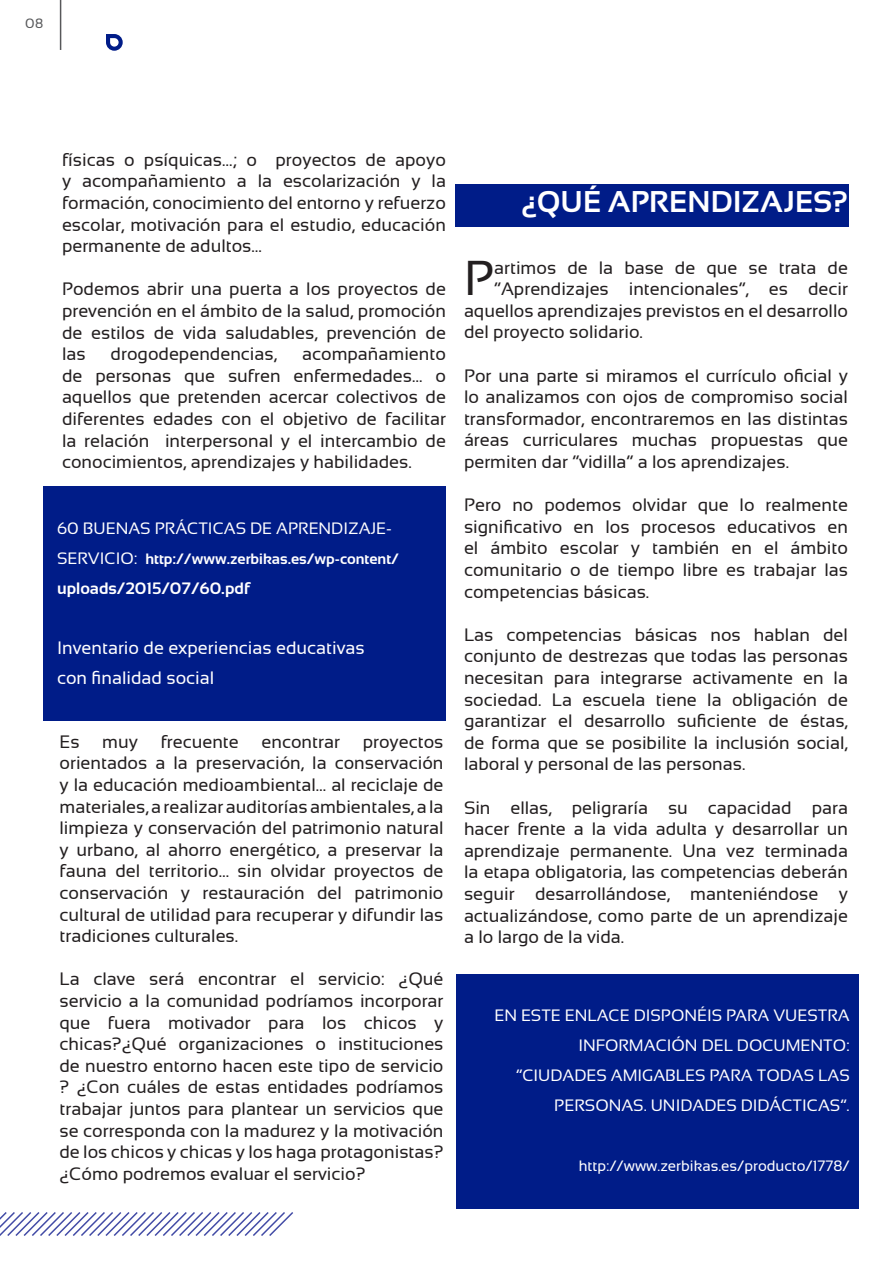
<style>
.page{position:relative;width:893px;height:1263px;background:#fff}
.page>*{position:absolute;margin:0;border:0;box-sizing:border-box;transform-origin:0 0}
.t1{font:48.9px "Sansation";color:#231f20}
.t2{font:700 30px "Sansation";letter-spacing:.005em;color:#fff}
.t3{font:18px/21.6px "Sansation";color:#231f20;text-align:justify}
.t4{font:18px/30px "Sansation";color:#fff}
.t5{font:16.5px/30px "Sansation";color:#fff;text-align:right}
.t6{font:700 16.5px "Sansation";color:#fff}
.t7{font:700 15px "Sansation";color:#fff}
.t8{font:15px "Sansation";color:#fff}
.t9{font:13.5px "Sansation";color:#57585a}
.s1{font-weight:400;font-size:16.5px}
</style>
<div class="page">
<svg style="left:0;top:1212px;width:293px;height:24px"></svg>
<div style="left:455px;top:184px;width:393px;height:43px;background:#001c88"></div>
<div style="left:43px;top:486px;width:402px;height:235px;background:#001c88"></div>
<div style="left:456px;top:974px;width:402px;height:234px;background:#001c88"></div>
<hr style="left:60px;top:0;width:1px;height:50px;background:#57585a">
<svg style="left:106px;top:34px;width:17px;height:17px"></svg>
<p class="t9" style="left:25px;top:16px;width:19px">08</p>
<p class="t3" style="left:62px;top:149px;width:385px">físicas o psíquicas…; o proyectos de apoyo y acompañamiento a la escolarización y la formación, conocimiento del entorno y refuerzo escolar, motivación para el estudio, educación permanente de adultos…</p>
<p class="t3" style="left:62px;top:278px;width:385px">Podemos abrir una puerta a los proyectos de prevención en el ámbito de la salud, promoción de estilos de vida saludables, prevención de las</p>
<p class="t3" style="left:62px;top:343px;width:385px;text-indent:240px">acompañamiento de personas que sufren enfermedades… o aquellos que pretenden acercar colectivos de diferentes edades con el objetivo de facilitar la relación interpersonal y el intercambio de conocimientos, aprendizajes y habilidades.</p>
<p class="t3" style="left:111px;top:343px;width:168px">drogodependencias,</p>
<p class="t5" style="left:57px;top:513px;width:336px">60 BUENAS PRÁCTICAS DE APRENDIZAJE-</p>
<p class="t7" style="left:57px;top:550px;width:343px"><span class="s1">SERVICIO:</span> http://www.zerbikas.es/wp-content/</p>
<p class="t6" style="left:57px;top:579px;width:194px">uploads/2015/07/60.pdf</p>
<p class="t4" style="left:57px;top:632px;width:309px">Inventario de experiencias educativas con finalidad social</p>
<p class="t3" style="left:60px;top:731px;width:22px">Es</p>
<p class="t3" style="left:102px;top:731px;width:37px">muy</p>
<p class="t3" style="left:161px;top:731px;width:80px">frecuente</p>
<p class="t3" style="left:262px;top:731px;width:80px">encontrar</p>
<p class="t3" style="left:60px;top:731px;width:385px;text-indent:303px">proyectos orientados a la preservación, la conservación y la educación medioambiental… al reciclaje de materiales, a realizar auditorías ambientales, a la limpieza y conservación del patrimonio natural y urbano, al ahorro energético, a preservar la fauna del territorio… sin olvidar proyectos de conservación y restauración del patrimonio cultural de utilidad para recuperar y difundir las tradiciones culturales.</p>
<p class="t3" style="left:60px;top:968px;width:385px">La clave será encontrar el servicio: ¿Qué servicio a la comunidad podríamos incorporar que fuera motivador para los chicos y chicas?¿Qué organizaciones o instituciones de nuestro entorno hacen este tipo de servicio ? ¿Con cuáles de estas entidades podríamos trabajar juntos para plantear un servicios que se corresponda con la madurez y la motivación de los chicos y chicas y los haga protagonistas? ¿Cómo podremos evaluar el servicio?</p>
<h2 class="t2" style="left:521px;top:185px;width:328px">¿QUÉ APRENDIZAJES?</h2>
<h1 class="t1" style="left:464px;top:251px;width:32px">P</h1>
<p class="t3" style="left:494px;top:257px;width:355px">artimos de la base de que se trata de</p>
<p class="t3" style="left:494px;top:278px;width:355px">“Aprendizajes intencionales”, es decir</p>
<p class="t3" style="left:464px;top:300px;width:385px">aquellos aprendizajes previstos en el desarrollo</p>
<p class="t3" style="left:464px;top:321px;width:180px">del proyecto solidario.</p>
<p class="t3" style="left:464px;top:365px;width:385px">Por una parte si miramos el currículo oficial y lo analizamos con ojos de compromiso social transformador, encontraremos en las distintas áreas curriculares muchas propuestas que permiten dar “vidilla” a los aprendizajes.</p>
<p class="t3" style="left:464px;top:494px;width:385px">Pero no podemos olvidar que lo realmente significativo en los procesos educativos en el ámbito escolar y también en el ámbito comunitario o de tiempo libre es trabajar las competencias básicas.</p>
<p class="t3" style="left:464px;top:624px;width:385px">Las competencias básicas nos hablan del conjunto de destrezas que todas las personas necesitan para integrarse activamente en la sociedad. La escuela tiene la obligación de garantizar el desarrollo suficiente de éstas, de forma que se posibilite la inclusión social, laboral y personal de las personas.</p>
<p class="t3" style="left:464px;top:797px;width:385px">Sin ellas, peligraría su capacidad para hacer frente a la vida adulta y desarrollar un aprendizaje permanente. Una vez terminada la etapa obligatoria, las competencias deberán seguir desarrollándose, manteniéndose y actualizándose, como parte de un aprendizaje a lo largo de la vida.</p>
<p class="t5" style="left:494px;top:1001px;width:357px">EN ESTE ENLACE DISPONÉIS PARA VUESTRA INFORMACIÓN DEL DOCUMENTO: “CIUDADES AMIGABLES PARA TODAS LAS PERSONAS. UNIDADES DIDÁCTICAS”.</p>
<p class="t8" style="left:579px;top:1158px;width:272px">http://www.zerbikas.es/producto/1778/</p>
</div>
